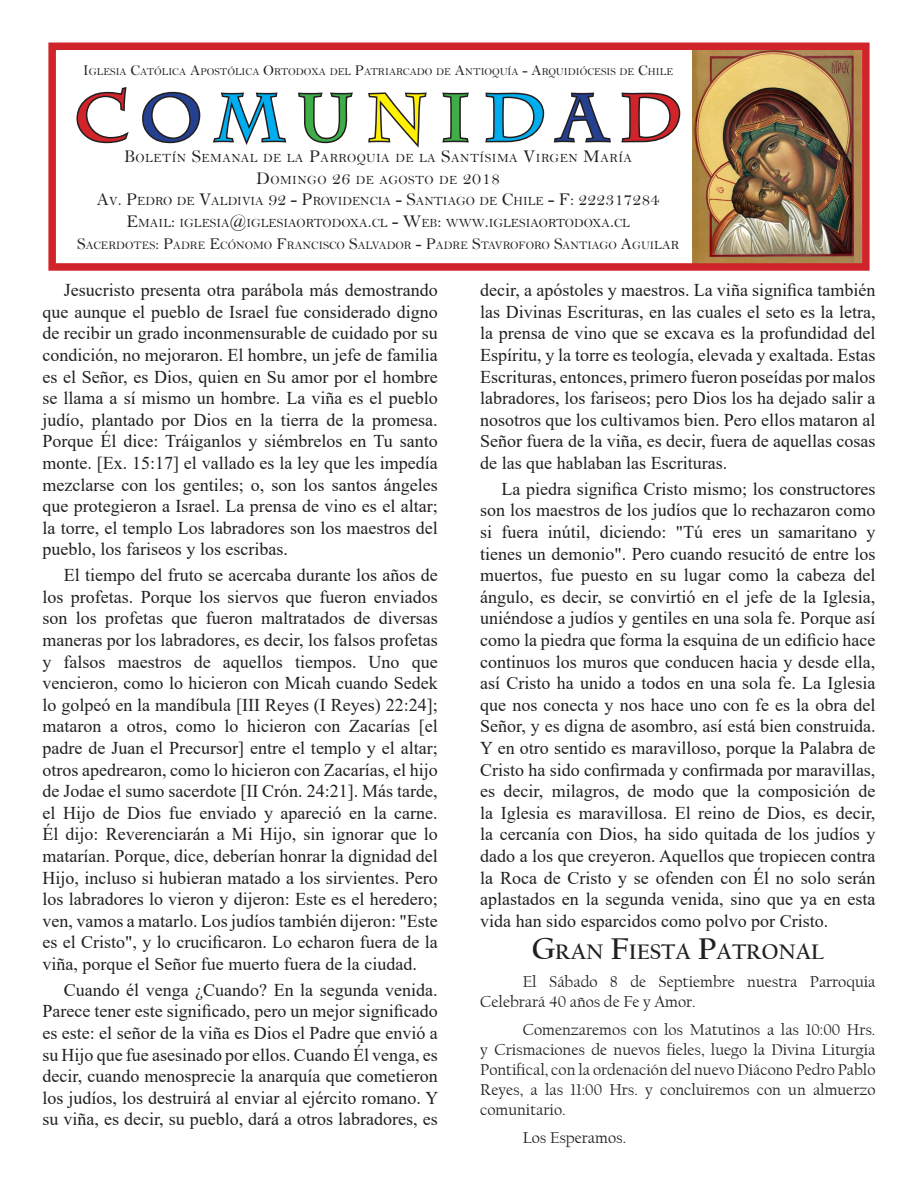
<style>
.page{position:relative;width:918px;height:1188px;background:#fff}
.page>*{position:absolute;margin:0;border:0;box-sizing:border-box;transform-origin:0 0}
.t1{font:700 66px "Charlemagne Std";letter-spacing:.205em;color:#d1232a}
.t2{font:700 22.05px "Californian FB";color:#231f20}
.t3{font:18px/21.6px "Times New Roman";color:#231f20;text-align:justify}
.t4{font:16.5px/19.8px "Californian FB";color:#231f20}
.t5{font:12.6px "Bell";color:#231f20}
.t6{font:12.6px "Bell";letter-spacing:.035em;color:#231f20}
.t7{font:11.55px "Bell";color:#231f20}
.t8{font:10.5px "Bell";color:#231f20}
.s1{font-size:15px}
.s2{color:#25408f}
.s3{color:#00aeef}
.s4{color:#3fae49}
.s5{color:#fff101}
.s6{font-size:18px}
.s7{font-size:16.5px}
.s8{font-size:12.6px}
.s9{font-size:31.5px}
</style>
<div class="page">
<img style="left:693px;top:52px;width:168px;height:210px">
<svg style="left:76px;top:87px;width:53px;height:57px"></svg>
<svg style="left:142px;top:91px;width:59px;height:53px"></svg>
<svg style="left:212px;top:92px;width:75px;height:53px"></svg>
<svg style="left:298px;top:92px;width:55px;height:52px"></svg>
<svg style="left:368px;top:92px;width:59px;height:56px"></svg>
<svg style="left:442px;top:92px;width:27px;height:51px"></svg>
<svg style="left:485px;top:92px;width:60px;height:51px"></svg>
<svg style="left:553px;top:92px;width:58px;height:51px"></svg>
<svg style="left:621px;top:92px;width:60px;height:51px"></svg>
<div style="left:48px;top:43px;width:822px;height:228px;border:8px solid #d1232a"></div>
<p class="t8" style="left:83px;top:65px;width:592px"><span class="s1">I</span>GLESIA <span class="s1">C</span>ATÓLICA <span class="s1">A</span>POSTÓLICA <span class="s1">O</span>RTODOXA DEL <span class="s1">P</span>ATRIARCADO DE <span class="s1">A</span>NTIOQUÍA <span class="s1">- A</span>RQUIDIÓCESIS DE <span class="s1">C</span>HILE</p>
<p class="t1" style="left:74px;top:79px;width:609px">C<span class="s2">O</span><span class="s3">M</span><span class="s4">U</span><span class="s5">N</span><span class="s4">I</span><span class="s3">D</span><span class="s2">A</span>D</p>
<p class="t6" style="left:124px;top:151px;width:510px"><span class="s6">B</span>OLETÍN <span class="s6">S</span>EMANAL DE LA <span class="s6">P</span>ARROQUIA DE LA <span class="s6">S</span>ANTÍSIMA <span class="s6">V</span>IRGEN <span class="s6">M</span>ARÍA</p>
<p class="t6" style="left:256px;top:172px;width:245px"><span class="s6">D</span>OMINGO <span class="s6">26</span> DE AGOSTO DE <span class="s6">2018</span></p>
<p class="t5" style="left:97px;top:194px;width:564px"><span class="s6">A</span>V<span class="s6">. P</span>EDRO DE <span class="s6">V</span>ALDIVIA <span class="s6">92 - P</span>ROVIDENCIA <span class="s6">- S</span>ANTIAGO DE <span class="s6">C</span>HILE <span class="s6">- F: 222317284</span></p>
<p class="t5" style="left:126px;top:216px;width:334px"><span class="s6">E</span>MAIL<span class="s6">:</span> IGLESIA<span class="s6">@</span>IGLESIAORTODOXA<span class="s6">.</span>CL <span class="s6">- W</span>EB<span class="s6">:</span> WWW</p>
<p class="t5" style="left:485px;top:216px;width:147px"><span class="s6">.</span>IGLESIAORTODOXA<span class="s6">.</span>CL</p>
<p class="t7" style="left:77px;top:238px;width:604px"><span class="s7">S</span>ACERDOTES<span class="s7">: P</span>ADRE <span class="s7">E</span>CÓNOMO <span class="s7">F</span>RANCI SCO <span class="s7">S</span>ALVADOR <span class="s7">- P</span>ADRE <span class="s7">S</span>TAVROFORO <span class="s7">S</span>ANTIAGO <span class="s7">A</span>GUI<span class="s8">LAR</span></p>
<p class="t3" style="left:43px;top:279px;width:397px;text-indent:21px">Jesucristo presenta otra parábola más demostrando que aunque el pueblo de Israel fue considerado digno de recibir un grado inconmensurable de cuidado por su condición, no mejoraron. El hombre, un jefe de familia es el Señor, es Dios, quien en Su amor por el hombre se llama a sí mismo un hombre. La viña es el pueblo judío, plantado por Dios en la tierra de la promesa.<br>Porque Él dice: Tráiganlos y siémbrelos en Tu santo monte. [Ex. 15:17] el vallado es la ley que les impedía mezclarse con los gentiles; o, son los santos ángeles que protegieron a Israel. La prensa de vino es el altar; la torre, el templo Los labradores son los maestros del pueblo, los fariseos y los escribas.</p>
<p class="t3" style="left:43px;top:564px;width:397px;text-indent:21px">El tiempo del fruto se acercaba durante los años de los profetas. Porque los siervos que fueron enviados son los profetas que fueron maltratados de diversas maneras por los labradores, es decir, los falsos profetas y falsos maestros de aquellos tiempos. Uno que vencieron, como lo hicieron con Micah cuando Sedek lo golpeó en la mandíbula [III Reyes (I Reyes) 22:24]; mataron a otros, como lo hicieron con Zacarías [el padre de Juan el Precursor] entre el templo y el altar; otros apedrearon, como lo hicieron con Zacarías, el hijo de Jodae el sumo sacerdote [II Crón. 24:21]. Más tarde, el Hijo de Dios fue enviado y apareció en la carne.<br>Él dijo: Reverenciarán a Mi Hijo, sin ignorar que lo matarían. Porque, dice, deberían honrar la dignidad del Hijo, incluso si hubieran matado a los sirvientes. Pero los labradores lo vieron y dijeron: Este es el heredero; ven, vamos a matarlo. Los judíos también dijeron: "Este es el Cristo", y lo crucificaron. Lo echaron fuera de la viña, porque el Señor fue muerto fuera de la ciudad.</p>
<p class="t3" style="left:43px;top:978px;width:397px;text-indent:21px">Cuando él venga ¿Cuando? En la segunda venida.<br>Parece tener este significado, pero un mejor significado es este: el señor de la viña es Dios el Padre que envió a su Hijo que fue asesinado por ellos. Cuando Él venga, es decir, cuando menosprecie la anarquía que cometieron los judíos, los destruirá al enviar al ejército romano. Y su viña, es decir, su pueblo, dará a otros labradores, es</p>
<p class="t3" style="left:480px;top:279px;width:397px">decir, a apóstoles y maestros. La viña significa también las Divinas Escrituras, en las cuales el seto es la letra, la prensa de vino que se excava es la profundidad del Espíritu, y la torre es teología, elevada y exaltada. Estas Escrituras, entonces, primero fueron poseídas por malos labradores, los fariseos; pero Dios los ha dejado salir a nosotros que los cultivamos bien. Pero ellos mataron al Señor fuera de la viña, es decir, fuera de aquellas cosas de las que hablaban las Escrituras.</p>
<p class="t3" style="left:480px;top:477px;width:397px;text-indent:21px">La piedra significa Cristo mismo; los constructores son los maestros de los judíos que lo rechazaron como si fuera inútil, diciendo: "Tú eres un samaritano y tienes un demonio". Pero cuando resucitó de entre los muertos, fue puesto en su lugar como la cabeza del ángulo, es decir, se convirtió en el jefe de la Iglesia, uniéndose a judíos y gentiles en una sola fe. Porque así como la piedra que forma la esquina de un edificio hace continuos los muros que conducen hacia y desde ella, así Cristo ha unido a todos en una sola fe. La Iglesia que nos conecta y nos hace uno con fe es la obra del Señor, y es digna de asombro, así está bien construida.<br>Y en otro sentido es maravilloso, porque la Palabra de Cristo ha sido confirmada y confirmada por maravillas, es decir, milagros, de modo que la composición de la Iglesia es maravillosa. El reino de Dios, es decir, la cercanía con Dios, ha sido quitada de los judíos y dado a los que creyeron. Aquellos que tropiecen contra la Roca de Cristo y se ofenden con Él no solo serán aplastados en la segunda venida, sino que ya en esta vida han sido esparcidos como polvo por Cristo.</p>
<p class="t2" style="left:532px;top:939px;width:293px"><span class="s9">G</span>RAN <span class="s9">F</span>IESTA <span class="s9">P</span>ATRONAL</p>
<p class="t4" style="left:480px;top:972px;width:397px;text-indent:43px">El Sábado 8 de Septiembre nuestra Parroquia<br>Celebrará 40 años de Fe y Amor.</p>
<p class="t4" style="left:480px;top:1020px;width:397px;text-align:justify;text-indent:43px">Comenzaremos con los Matutinos a las 10:00 Hrs. y Crismaciones de nuevos fieles, luego la Divina Liturgia Pontifical, con la ordenación del nuevo Diácono Pedro Pablo Reyes, a las 11:00 Hrs. y concluiremos con un almuerzo comunitario.</p>
<p class="t4" style="left:523px;top:1128px;width:105px">Los Esperamos.</p>
</div>
